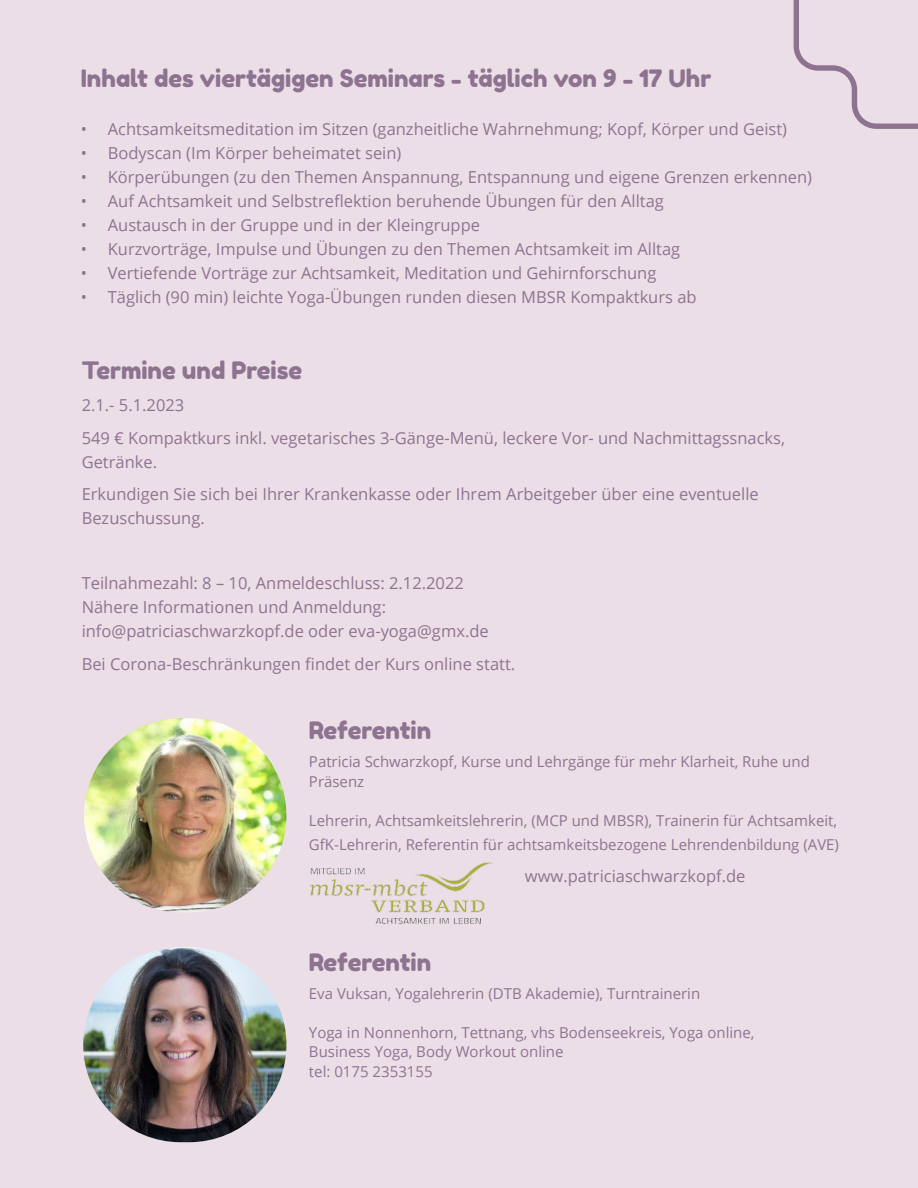
<style>
.page{position:relative;width:918px;height:1188px;background:#ecdee7}
.page>*{position:absolute;margin:0;border:0;box-sizing:border-box;transform-origin:0 0}
.Header_4{font:24px "Fredoka One";color:#8e7391}
.Paragraph_5{font:16.5px/24px "Open Sans";color:#8e7391}
.Paragraph_5-2{font:15px/19.5px "Open Sans";color:#8e7391}
</style>
<div class="page">
<img style="left:84px;top:718px;width:202px;height:194px;border-radius:97px">
<img style="left:83px;top:947px;width:203px;height:195px;border-radius:98px">
<img style="left:310px;top:862px;width:183px;height:62px">
<svg style="left:794px;top:0;width:124px;height:129px"></svg>
<p class="Header_4" style="left:81px;top:63px;width:632px">Inhalt des viertägigen Seminars - täglich von 9 - 17 Uhr</p>
<p class="Paragraph_5" style="left:81px;top:116px;width:708px">• Achtsamkeitsmeditation im Sitzen (ganzheitliche Wahrnehmung; Kopf, Körper und Geist)</p>
<p class="Paragraph_5" style="left:81px;top:140px;width:322px">• Bodyscan (Im Körper beheimatet sein)</p>
<p class="Paragraph_5" style="left:81px;top:164px;width:733px">• Körperübungen (zu den Themen Anspannung, Entspannung und eigene Grenzen erkennen)</p>
<p class="Paragraph_5" style="left:81px;top:188px;width:585px">• Auf Achtsamkeit und Selbstreflektion beruhende Übungen für den Alltag</p>
<p class="Paragraph_5" style="left:81px;top:212px;width:401px">• Austausch in der Gruppe und in der Kleingruppe</p>
<p class="Paragraph_5" style="left:81px;top:236px;width:601px">• Kurzvorträge, Impulse und Übungen zu den Themen Achtsamkeit im Alltag</p>
<p class="Paragraph_5" style="left:81px;top:260px;width:577px">• Vertiefende Vorträge zur Achtsamkeit, Meditation und Gehirnforschung</p>
<p class="Paragraph_5" style="left:81px;top:284px;width:617px">• Täglich (90 min) leichte Yoga-Übungen runden diesen MBSR Kompaktkurs ab</p>
<p class="Header_4" style="left:82px;top:355px;width:222px">Termine und Preise</p>
<p class="Paragraph_5" style="left:82px;top:393px;width:104px">2.1.- 5.1.2023</p>
<p class="Paragraph_5" style="left:82px;top:425px;width:705px">549 € Kompaktkurs inkl. vegetarisches 3-Gänge-Menü, leckere Vor- und Nachmittagssnacks,<br>Getränke.</p>
<p class="Paragraph_5" style="left:82px;top:482px;width:679px">Erkundigen Sie sich bei Ihrer Krankenkasse oder Ihrem Arbeitgeber über eine eventuelle<br>Bezuschussung.</p>
<p class="Paragraph_5" style="left:82px;top:571px;width:409px">Teilnahmezahl: 8 – 10, Anmeldeschluss: 2.12.2022<br>Nähere Informationen und Anmeldung: info@patriciaschwarzkopf.de oder eva-yoga@gmx.de</p>
<p class="Paragraph_5" style="left:82px;top:651px;width:435px">Bei Corona-Beschränkungen findet der Kurs online statt.</p>
<p class="Header_4" style="left:309px;top:716px;width:124px">Referentin</p>
<p class="Paragraph_5-2" style="left:309px;top:752px;width:502px">Patricia Schwarzkopf, Kurse und Lehrgänge für mehr Klarheit, Ruhe und<br>Präsenz</p>
<p class="Paragraph_5-2" style="left:309px;top:808px;width:532px;line-height:24px">Lehrerin, Achtsamkeitslehrerin, (MCP und MBSR), Trainerin für Achtsamkeit,<br>GfK-Lehrerin, Referentin für achtsamkeitsbezogene Lehrendenbildung (AVE)</p>
<p class="Paragraph_5" style="left:525px;top:864px;width:222px">www.patriciaschwarzkopf.de</p>
<p class="Header_4" style="left:309px;top:947px;width:124px">Referentin</p>
<p class="Paragraph_5-2" style="left:309px;top:983px;width:393px">Eva Vuksan, Yogalehrerin (DTB Akademie), Turntrainerin</p>
<p class="Paragraph_5-2" style="left:309px;top:1022px;width:447px">Yoga in Nonnenhorn, Tettnang, vhs Bodenseekreis, Yoga online,<br>Business Yoga, Body Workout online<br>tel: 0175 2353155</p>
</div>
